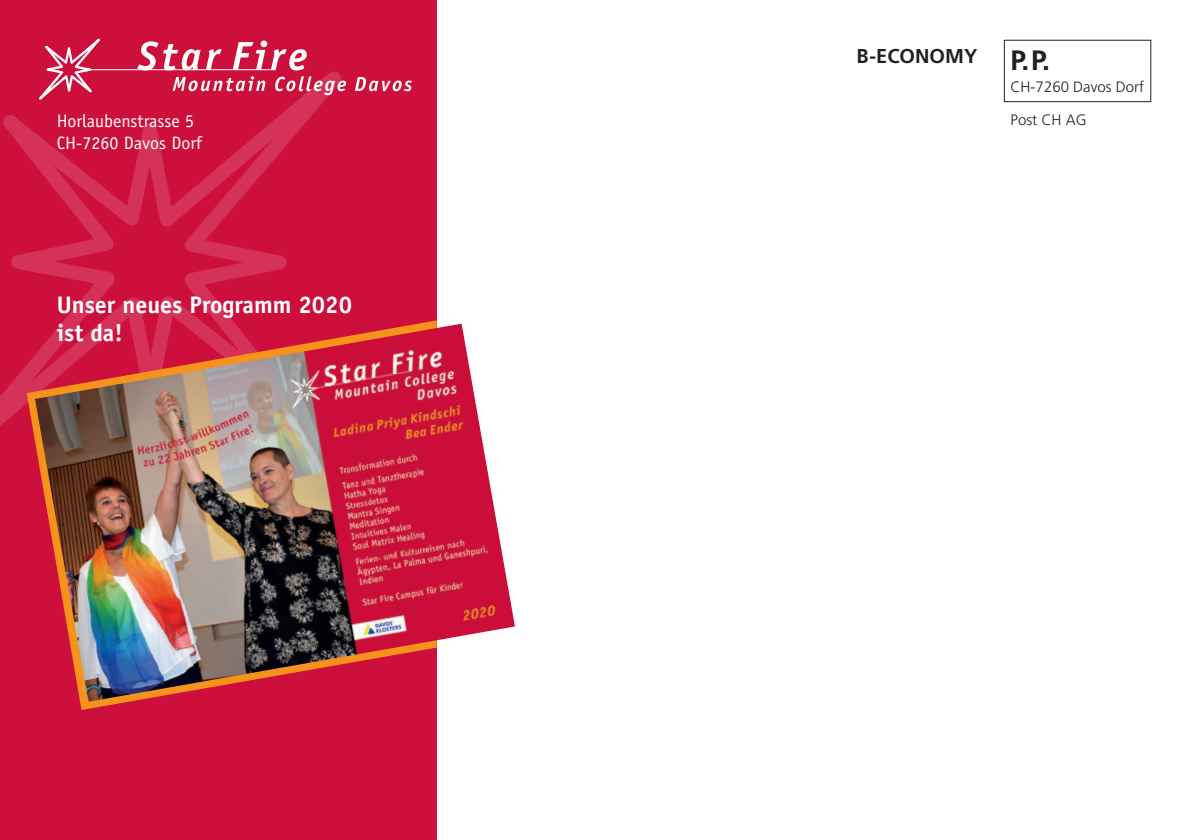
<style>
.page{position:relative;width:1191px;height:840px;background:#fff}
.page>*{position:absolute;margin:0;border:0;box-sizing:border-box;transform-origin:0 0}
.t1{font:700 28px "Frutiger";color:#231f20}
.t2{font:700 24px/28.8px "Officina Sans";color:#fff}
.t3{font:700 20px "Frutiger";color:#231f20}
.t4{font:18px/22px "Officina Sans";color:#fff}
.t5{font:300 15px/32.4px "Frutiger";color:#231f20}
</style>
<div class="page">
<div style="left:0;top:0;width:437px;height:839px;background:#cd0f3b"></div>
<svg style="left:0;top:71px;width:341px;height:355px"></svg>
<div style="left:1003px;top:40px;width:148px;height:62px;border:1px solid #231f20"></div>
<svg style="left:27px;top:320px;width:410px;height:389px"></svg>
<svg style="left:137px;top:41px;width:63px;height:28px"></svg>
<svg style="left:206px;top:49px;width:15px;height:20px"></svg>
<svg style="left:233px;top:40px;width:74px;height:30px"></svg>
<svg style="left:173px;top:76px;width:92px;height:15px"></svg>
<svg style="left:275px;top:76px;width:71px;height:19px"></svg>
<svg style="left:355px;top:77px;width:57px;height:14px"></svg>
<hr style="left:89px;top:69px;width:187px;height:1px;background:#fff">
<svg style="left:39px;top:39px;width:61px;height:61px"></svg>
<img style="left:35px;top:323px;width:480px;height:378px">
<p class="t4" style="left:57px;top:110px;width:147px">Horlaubenstrasse 5<br>CH-7260 Davos Dorf</p>
<h2 class="t2" style="left:57px;top:289px;width:297px">Unser neues Programm 2020 ist da!</h2>
<p class="t3" style="left:856px;top:44px;width:123px">B-ECONOMY</p>
<h1 class="t1" style="left:1010px;top:44px;width:41px">P. P.</h1>
<p class="t5" style="left:1010px;top:71px;width:135px">CH-7260 Davos Dorf<br>Post CH AG</p>
</div>
